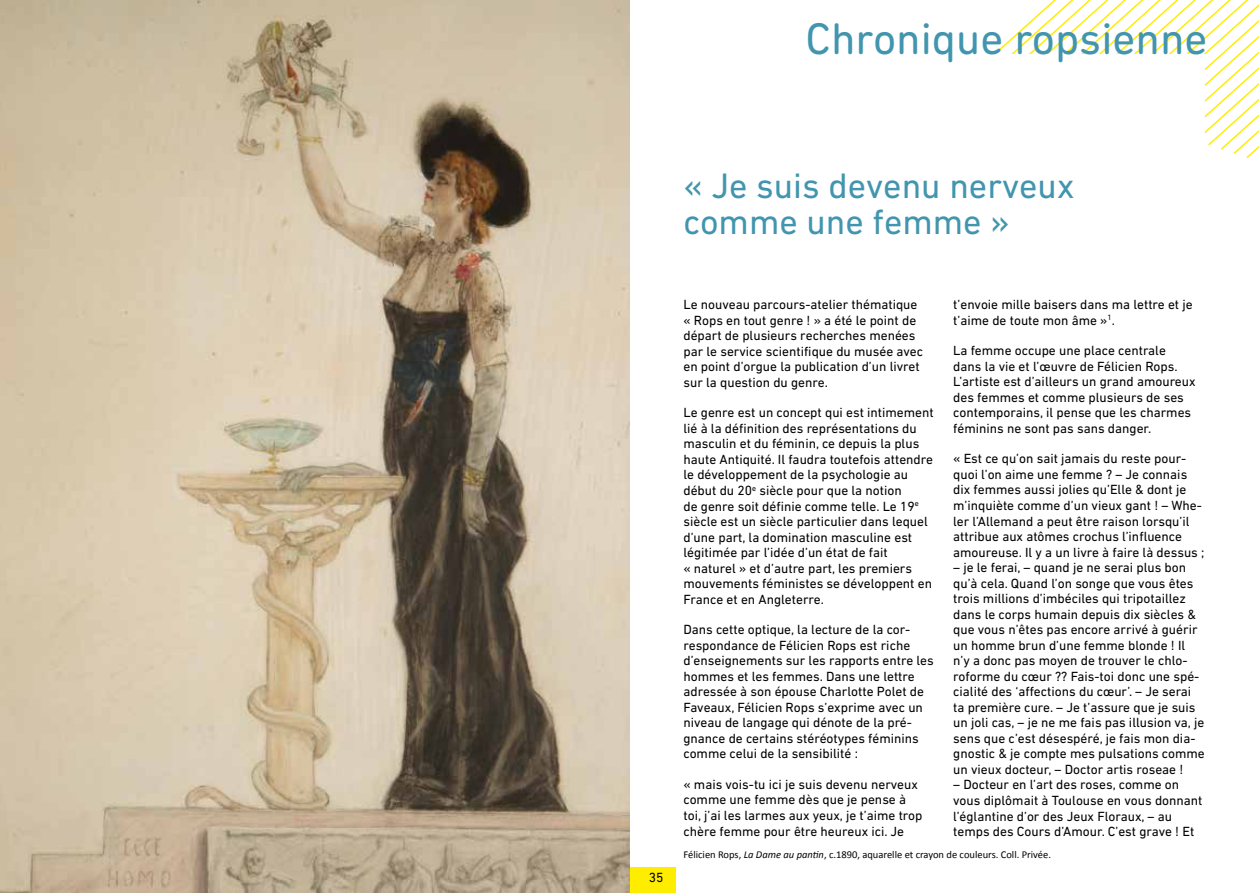
<style>
.page{position:relative;width:1259px;height:893px;background:#fff}
.page>*{position:absolute;margin:0;border:0;box-sizing:border-box;transform-origin:0 0}
.t1{font:45px "DIN Next Rounded LT Pro";color:#4295af}
.t2{font:36px/36px "DIN Next LT Pro";color:#4295af}
.t3{font:13.5px/15.6px "DIN Next LT Pro";color:#000}
.t4{font:10.5px "Calibri";color:#000}
.s1{font-family:"DIN Next Rounded LT Pro"}
.s2{font-style:italic}
</style>
<div class="page">
<div style="left:583px;top:867px;width:93px;height:26px;background:#ffed00"></div>
<svg style="left:994px;top:0;width:265px;height:159px"></svg>
<div style="left:861px;top:54px;width:344px;height:113px;background:#fff"></div>
<img style="left:0;top:0;width:629px;height:893px">
<h1 class="t1" style="left:805px;top:13px;width:403px">Chronique ropsienne</h1>
<h2 class="t2" style="left:683px;top:167px;width:392px">« Je suis devenu nerveux comme une femme »</h2>
<p class="t3" style="left:649px;top:869px;width:16px">35</p>
<p class="t3" style="left:683px;top:297px;width:241px">Le nouveau parcours-atelier thématique <span class="s1">«</span> Rops en tout genre ! <span class="s1">»</span> a été le point de départ de plusieurs recherches menées par le service scientifique du musée avec en point d’orgue la publication d’un livret sur la question du genre.</p>
<p class="t3" style="left:683px;top:405px;width:252px">Le genre est un concept qui est intimement lié à la définition des représentations du masculin et du féminin, ce depuis la plus haute Antiquité. Il faudra toutefois attendre le développement de la psychologie au début du 20<sup>e</sup> siècle pour que la notion<br>de genre soit définie comme telle. Le 19<sup>e </sup>siècle est un siècle particulier dans lequel d’une part, la domination masculine est légitimée par l’idée d’un état de fait<br>« naturel » et d’autre part, les premiers mouvements féministes se développent en France et en Angleterre.</p>
<p class="t3" style="left:683px;top:622px;width:252px">Dans cette optique, la lecture de la cor&shy;respondance de Félicien Rops est riche d’enseignements sur les rapports entre les hommes et les femmes. Dans une lettre adressée à son épouse Charlotte Polet de Faveaux, Félicien Rops s’exprime avec un niveau de langage qui dénote de la pré&shy;gnance de certains stéréotypes féminins comme celui de la sensibilité :</p>
<p class="t3" style="left:683px;top:776px;width:240px">« mais vois-tu ici je suis devenu nerveux comme une femme dès que je pense à toi, j’ai les larmes aux yeux, je t’aime trop chère femme pour être heureux ici. Je</p>
<p class="t3" style="left:953px;top:297px;width:241px">t’envoie mille baisers dans ma lettre et je t’aime de toute mon âme »<sup>1</sup>.</p>
<p class="t3" style="left:953px;top:343px;width:244px">La femme occupe une place centrale dans la vie et l’œuvre de Félicien Rops.<br>L’artiste est d’ailleurs un grand amoureux des femmes et comme plusieurs de ses contemporains, il pense que les charmes féminins ne sont pas sans danger.</p>
<p class="t3" style="left:953px;top:451px;width:253px">« Est ce qu’on sait jamais du reste pour&shy;quoi l’on aime une femme ? – Je connais dix femmes aussi jolies qu’Elle &amp; dont je m’inquiète comme d’un vieux gant ! – Whe&shy;ler l’Allemand a peut être raison lorsqu’il attribue aux atômes crochus l’influence amoureuse. Il y a un livre à faire là dessus ;</p>
<p class="t3" style="left:953px;top:560px;width:253px">– je le ferai, – quand je ne serai plus bon qu’à cela. Quand l’on songe que vous êtes trois millions d’imbéciles qui tripotaillez dans le corps humain depuis dix siècles &amp; que vous n’êtes pas encore arrivé à guérir un homme brun d’une femme blonde ! Il n’y a donc pas moyen de trouver le chlo&shy;roforme du cœur ?? Fais-toi donc une spé&shy;cialité des ‘affections du cœur’. – Je serai ta première cure. – Je t’assure que je suis un joli cas, – je ne me fais pas illusion va, je sens que c’est désespéré, je fais mon dia&shy;gnostic &amp; je compte mes pulsations comme un vieux docteur, – Doctor artis roseae !</p>
<p class="t3" style="left:953px;top:777px;width:251px">– Docteur en l’art des roses, comme on vous diplômait à Toulouse en vous donnant l’églantine d’or des Jeux Floraux, – au temps des Cours d’Amour. C’est grave ! Et</p>
<p class="t4" style="left:683px;top:848px;width:369px">Félicien Rops, <span class="s2">La Dame au pantin</span>, c.1890, aquarelle et crayon de couleurs. Coll. Privée.</p>
</div>
